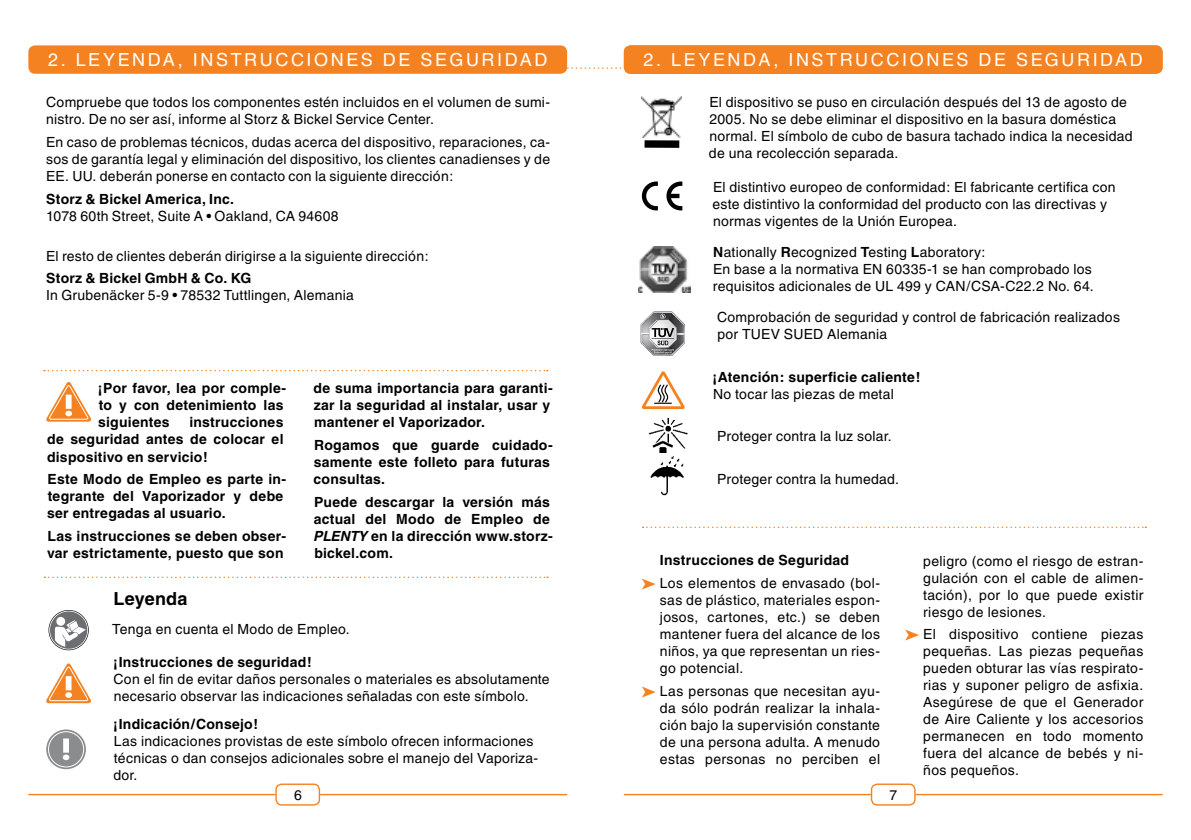
<style>
.page{position:relative;width:1191px;height:840px;background:#fff}
.page>*{position:absolute;margin:0;border:0;box-sizing:border-box;transform-origin:0 0}
.t1{font:18px "Helvetica";letter-spacing:.145em;color:#fff}
.t2{font:700 18px "Helvetica";letter-spacing:.01em;color:#000}
.t3{font:14px/17px "Helvetica";letter-spacing:.02em;color:#000}
.t4{font:700 14px/17px "Helvetica";letter-spacing:.02em;color:#000}
.s1{font-style:italic}
.s2{font-weight:700}
</style>
<div class="page">
<div style="left:275px;top:783px;width:45px;height:22px;border:1px solid #f58220;border-radius:6px"></div>
<hr style="left:28px;top:793px;width:247px;height:1px;background:#f58220">
<hr style="left:320px;top:793px;width:247px;height:1px;background:#f58220">
<div style="left:871px;top:783px;width:44px;height:22px;border:1px solid #f58220;border-radius:6px"></div>
<hr style="left:624px;top:793px;width:247px;height:1px;background:#f58220">
<hr style="left:915px;top:793px;width:247px;height:1px;background:#f58220">
<div style="left:28px;top:45px;width:539px;height:29px;background:#f58220;border-radius:7px"></div>
<div style="left:625px;top:46px;width:536px;height:27px;background:#f58220;border-radius:6px"></div>
<div style="left:624px;top:45px;width:538px;height:29px;border:2px solid #f58220;border-radius:6px"></div>
<img style="left:638px;top:247px;width:52px;height:45px">
<svg style="left:666px;top:181px;width:16px;height:29px"></svg>
<svg style="left:642px;top:181px;width:16px;height:29px"></svg>
<img style="left:648px;top:418px;width:40px;height:34px">
<svg style="left:641px;top:371px;width:44px;height:39px"></svg>
<svg style="left:641px;top:311px;width:44px;height:45px"></svg>
<img style="left:650px;top:452px;width:34px;height:44px">
<img style="left:642px;top:96px;width:40px;height:41px">
<div style="left:644px;top:140px;width:35px;height:8px;background:#000"></div>
<svg style="left:642px;top:526px;width:504px;height:1px"></svg>
<svg style="left:46px;top:729px;width:40px;height:39px"></svg>
<svg style="left:63px;top:738px;width:6px;height:21px"></svg>
<div style="left:48px;top:731px;width:36px;height:36px;border:1px solid #fff;border-radius:50%"></div>
<svg style="left:46px;top:663px;width:45px;height:41px"></svg>
<svg style="left:49px;top:610px;width:40px;height:40px"></svg>
<svg style="left:46px;top:381px;width:45px;height:41px"></svg>
<svg style="left:44px;top:576px;width:504px;height:1px"></svg>
<svg style="left:567px;top:67px;width:60px;height:2px"></svg>
<svg style="left:44px;top:370px;width:504px;height:1px"></svg>
<p class="t1" style="left:48px;top:50px;width:85px">2. leyenda</p>
<p class="t1" style="left:178px;top:50px;width:371px">, INSTRUCCIONES DE SEGURIDAD</p>
<p class="t3" style="left:46px;top:94px;width:505px">Compruebe que todos los componentes estén incluidos en el volumen de sumi&shy;nistro. De no ser así, informe al Storz &amp; Bickel Service Center.</p>
<p class="t3" style="left:46px;top:133px;width:505px;text-align:justify">En caso de problemas técnicos, dudas acerca del dispositivo, reparaciones, ca&shy;sos de garantía legal y eliminación del dispositivo, los clientes canadienses y de EE. UU. deberán ponerse en contacto con la siguiente dirección:</p>
<p class="t4" style="left:46px;top:190px;width:189px">Storz &amp; Bickel America, Inc.</p>
<p class="t3" style="left:46px;top:207px;width:294px">1078 60th Street, Suite A • Oakland, CA 94608</p>
<p class="t3" style="left:46px;top:247px;width:384px">El resto de clientes deberán dirigirse a la siguiente dirección:</p>
<p class="t4" style="left:46px;top:269px;width:207px">Storz &amp; Bickel GmbH &amp; Co. KG</p>
<p class="t3" style="left:46px;top:286px;width:309px">In Grubenäcker 5-9 • 78532 Tuttlingen, Alemania</p>
<p class="t4" style="left:98px;top:379px;width:190px">¡Por favor, lea por comple&shy;to y con detenimiento las siguientes</p>
<p class="t4" style="left:47px;top:413px;width:238px;text-align:justify;text-indent:142px">instrucciones de seguridad antes de colocar el dispositivo en servicio!</p>
<p class="t4" style="left:47px;top:470px;width:241px">Este Modo de Empleo es parte in&shy;tegrante del Vaporizador y debe ser entregadas al usuario.</p>
<p class="t4" style="left:47px;top:527px;width:241px">Las instrucciones se deben obser&shy;var estrictamente, puesto que son</p>
<p class="t4" style="left:313px;top:379px;width:241px">de suma importancia para garanti&shy;zar la seguridad al instalar, usar y mantener el Vaporizador.</p>
<p class="t4" style="left:313px;top:436px;width:241px">Rogamos que guarde cuidado&shy;samente este folleto para futuras consultas.</p>
<p class="t4" style="left:313px;top:493px;width:241px">Puede descargar la versión más actual del Modo de Empleo de<br><span class="s1">PLENTY</span> en la dirección www.storz&shy;bickel.com.</p>
<p class="t2" style="left:114px;top:587px;width:75px">Leyenda</p>
<p class="t3" style="left:112px;top:620px;width:239px">Tenga en cuenta el Modo de Empleo.</p>
<p class="t4" style="left:113px;top:653px;width:200px">¡Instrucciones de seguridad!</p>
<p class="t3" style="left:114px;top:670px;width:438px">Con el fin de evitar daños personales o materiales es absolutamente necesario observar las indicaciones señaladas con este símbolo.</p>
<p class="t4" style="left:113px;top:714px;width:146px">¡Indicación/Consejo!</p>
<p class="t3" style="left:113px;top:731px;width:426px">Las indicaciones provistas de este símbolo ofrecen informaciones técnicas o dan consejos adicionales sobre el manejo del Vaporiza&shy;dor.</p>
<p class="t1" style="left:643px;top:50px;width:85px">2. leyenda</p>
<p class="t1" style="left:773px;top:50px;width:371px">, INSTRUCCIONES DE SEGURIDAD</p>
<p class="t3" style="left:709px;top:94px;width:425px">El dispositivo se puso en circulación después del 13 de agosto de 2005. No se debe eliminar el dispositivo en la basura doméstica normal. El símbolo de cubo de basura tachado indica la necesidad de una recolección separada.</p>
<p class="t3" style="left:712px;top:179px;width:404px">El distintivo europeo de conformidad: El fabricante certifica con este distintivo la conformidad del producto con las directivas y normas vigentes de la Unión Europea.</p>
<p class="t3" style="left:713px;top:244px;width:382px"><span class="s2">N</span>ationally <span class="s2">R</span>ecognized <span class="s2">T</span>esting <span class="s2">L</span>aboratory:<br>En base a la normativa EN 60335-1 se han comprobado los requisitos adicionales de UL 499 y CAN/CSA-C22.2 No. 64.</p>
<p class="t3" style="left:717px;top:309px;width:404px">Comprobación de seguridad y control de fabricación realizados por TUEV SUED Alemania</p>
<p class="t4" style="left:712px;top:368px;width:209px">¡Atención: superficie caliente!</p>
<p class="t3" style="left:713px;top:385px;width:182px">No tocar las piezas de metal</p>
<p class="t3" style="left:717px;top:428px;width:176px">Proteger contra la luz solar.</p>
<p class="t3" style="left:717px;top:470px;width:183px">Proteger contra la humedad.</p>
<p class="t4" style="left:660px;top:551px;width:191px">Instrucciones de Seguridad</p>
<p class="t3" style="left:660px;top:574px;width:222px;text-align:justify">Los elementos de envasado (bol&shy;sas de plástico, materiales espon&shy;josos, cartones, etc.) se deben mantener fuera del alcance de los niños, ya que representan un ries&shy;go potencial.</p>
<p class="t3" style="left:660px;top:682px;width:222px;text-align:justify">Las personas que necesitan ayu&shy;da sólo podrán realizar la inhala&shy;ción bajo la supervisión constante de una persona adulta. A menudo estas personas no perciben el</p>
<p class="t3" style="left:923px;top:552px;width:222px;text-align:justify">peligro (como el riesgo de estran&shy;gulación con el cable de alimen&shy;tación), por lo que puede existir riesgo de lesiones.</p>
<p class="t3" style="left:923px;top:625px;width:222px;text-align:justify">El dispositivo contiene piezas pequeñas. Las piezas pequeñas pueden obturar las vías respirato&shy;rias y suponer peligro de asfixia.<br>Asegúrese de que el Generador de Aire Caliente y los accesorios permanecen en todo momento fuera del alcance de bebés y ni&shy;ños pequeños.</p>
<p class="t3" style="left:294px;top:786px;width:9px">6</p>
<p class="t3" style="left:889px;top:786px;width:9px">7</p>
</div>
